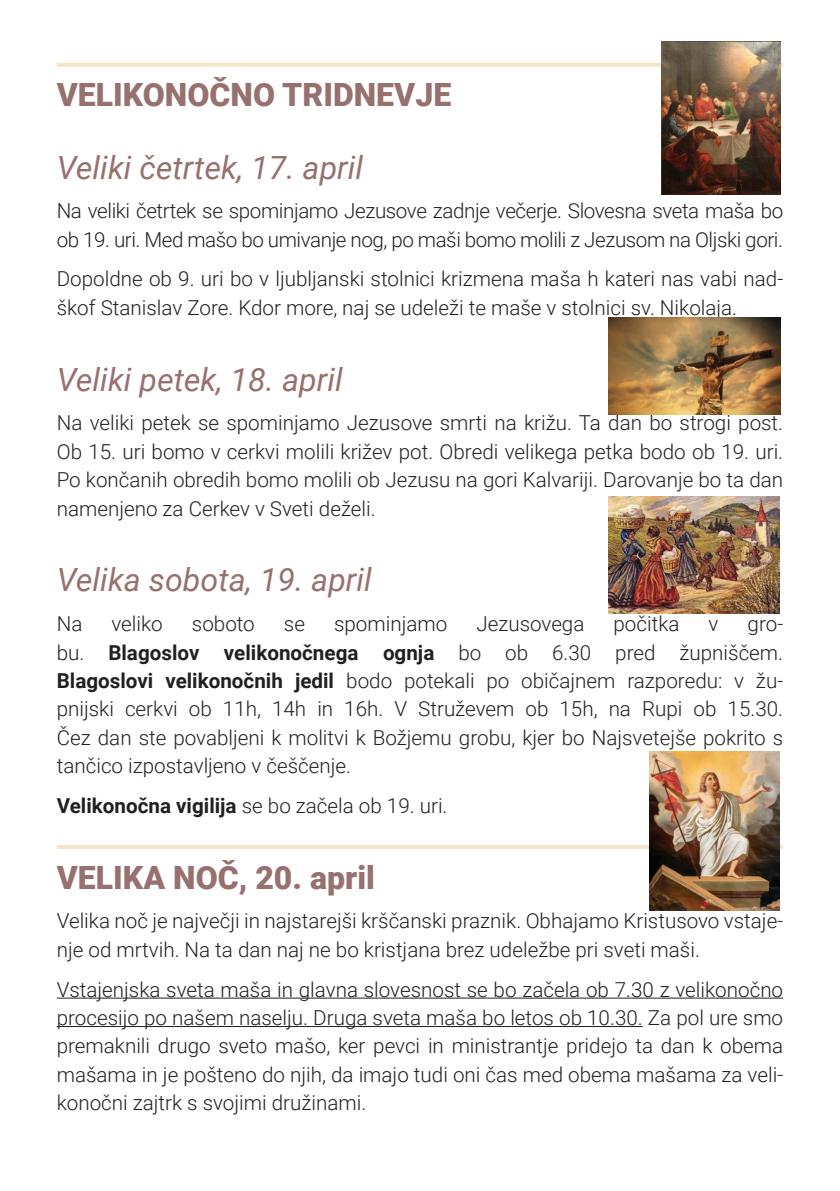
<style>
.page{position:relative;width:840px;height:1191px;background:#fff}
.page>*{position:absolute;margin:0;border:0;box-sizing:border-box;transform-origin:0 0}
.t1{font:italic 32px "Roboto";color:#97716e}
.t2{font:900 32px "Roboto";color:#97716e}
.t3{font:300 20.6px/28.4px "Roboto";color:#231f20;text-align:justify}
.t4{font:300 20.6px/28.4px "Roboto";letter-spacing:-.02em;color:#231f20}
.t5{font:700 20.6px "Roboto";color:#231f20}
.s1{font-weight:700}
.s2{font-weight:300}
</style>
<div class="page">
<hr style="left:57px;top:63px;width:725px;height:4px;background:#f6e6c9">
<hr style="left:57px;top:845px;width:725px;height:4px;background:#f6e6c9">
<hr style="left:57px;top:997px;width:725px;height:1px;background:#231f20">
<hr style="left:57px;top:1026px;width:585px;height:1px;background:#231f20">
<img style="left:649px;top:751px;width:130px;height:159px">
<img style="left:660px;top:41px;width:120px;height:153px">
<img style="left:608px;top:317px;width:172px;height:97px">
<img style="left:608px;top:496px;width:171px;height:117px">
<h1 class="t2" style="left:57px;top:73px;width:396px">VELIKONOČNO TRIDNEVJE</h1>
<h1 class="t1" style="left:57px;top:145px;width:308px">Veliki četrtek, 17. april</h1>
<p class="t4" style="left:57px;top:196px;width:727px">Na veliki četrtek se spominjamo Jezusove zadnje večerje. Slovesna sveta maša bo ob 19. uri. Med mašo bo umivanje nog, po maši bomo molili z Jezusom na Oljski gori.</p>
<p class="t3" style="left:57px;top:264px;width:727px">Dopoldne ob 9. uri bo v ljubljanski stolnici krizmena maša h kateri nas vabi nad&shy;škof Stanislav Zore. Kdor more, naj se udeleži te maše v stolnici sv. Nikolaja.</p>
<h1 class="t1" style="left:57px;top:357px;width:287px">Veliki petek, 18. april</h1>
<p class="t3" style="left:57px;top:408px;width:727px">Na veliki petek se spominjamo Jezusove smrti na križu. Ta dan bo strogi post.<br>Ob 15. uri bomo v cerkvi molili križev pot. Obredi velikega petka bodo ob 19. uri.<br>Po končanih obredih bomo molili ob Jezusu na gori Kalvariji. Darovanje bo ta dan namenjeno za Cerkev v Sveti deželi.</p>
<h1 class="t1" style="left:57px;top:557px;width:316px">Velika sobota, 19. april</h1>
<p class="t3" style="left:57px;top:609px;width:27px">Na</p>
<p class="t3" style="left:111px;top:609px;width:53px">veliko</p>
<p class="t3" style="left:192px;top:609px;width:64px">soboto</p>
<p class="t3" style="left:284px;top:609px;width:23px">se</p>
<p class="t3" style="left:334px;top:609px;width:115px">spominjamo</p>
<p class="t3" style="left:476px;top:609px;width:110px">Jezusovega</p>
<p class="t3" style="left:613px;top:609px;width:67px">počitka</p>
<p class="t3" style="left:708px;top:609px;width:11px">v</p>
<p class="t3" style="left:57px;top:609px;width:727px;text-indent:690px">gro&shy;bu. <span class="s1">Blagoslov velikonočnega ognja</span> bo ob 6.30 pred župniščem.<br><span class="s1">Blagoslovi velikonočnih jedil</span> bodo potekali po običajnem razporedu: v žu&shy;pnijski cerkvi ob 11h, 14h in 16h. V Struževem ob 15h, na Rupi ob 15.30.<br>Čez dan ste povabljeni k molitvi k Božjemu grobu, kjer bo Najsvetejše pokrito s tančico izpostavljeno v češčenje.</p>
<p class="t5" style="left:57px;top:791px;width:392px">Velikonočna vigilija <span class="s2">se bo začela ob 19. uri.</span></p>
<h1 class="t2" style="left:57px;top:855px;width:319px">VELIKA NOČ, 20. april</h1>
<p class="t3" style="left:57px;top:906px;width:727px">Velika noč je največji in najstarejši krščanski praznik. Obhajamo Kristusovo vstaje&shy;nje od mrtvih. Na ta dan naj ne bo kristjana brez udeležbe pri sveti maši.</p>
<p class="t3" style="left:57px;top:974px;width:727px">Vstajenjska sveta maša in glavna slovesnost se bo začela ob 7.30 z velikonočno procesijo po našem naselju. Druga sveta maša bo letos ob 10.30. Za pol ure smo premaknili drugo sveto mašo, ker pevci in ministrantje pridejo ta dan k obema mašama in je pošteno do njih, da imajo tudi oni čas med obema mašama za veli&shy;konočni zajtrk s svojimi družinami.</p>
</div>
